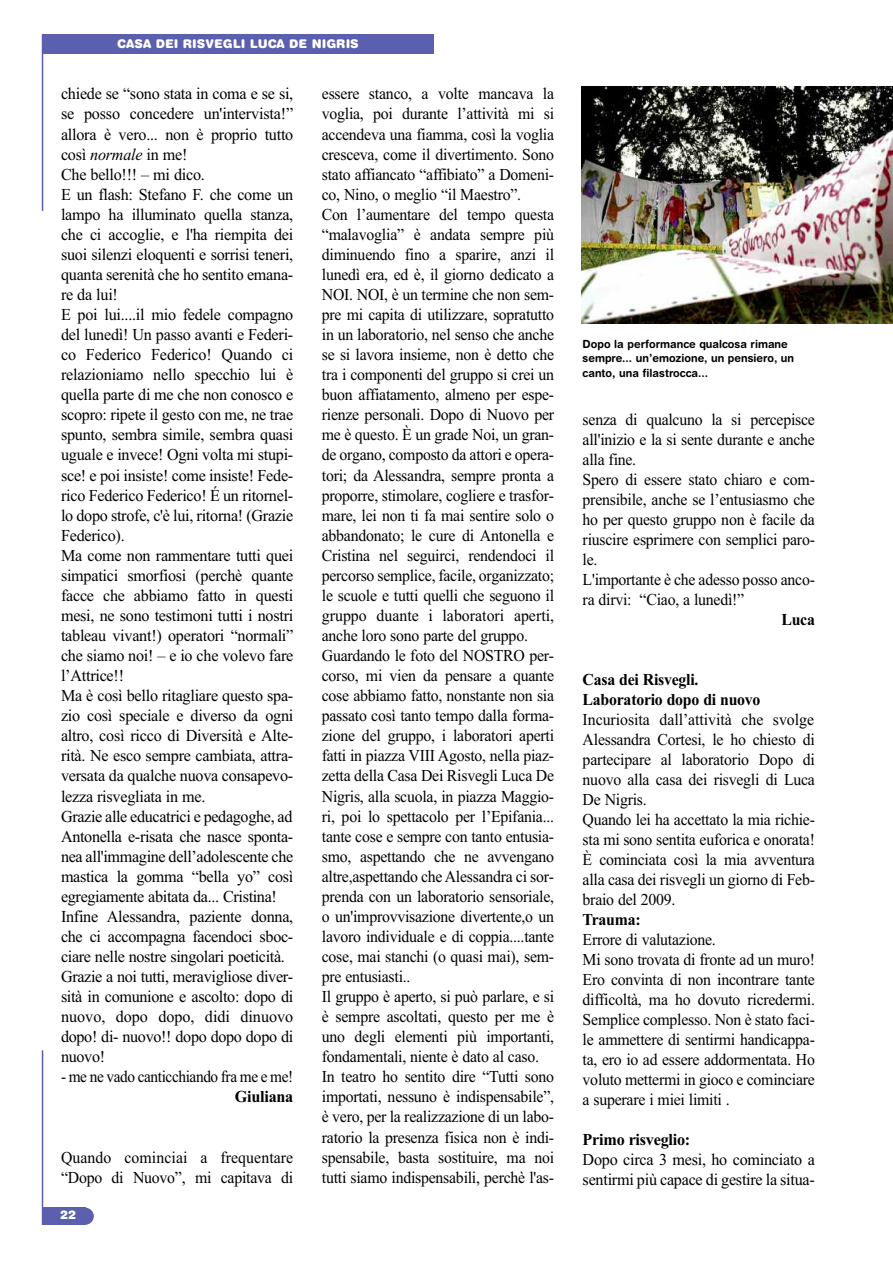
<style>
.page{position:relative;width:893px;height:1263px;background:#fff}
.page>*{position:absolute;margin:0;border:0;box-sizing:border-box;transform-origin:0 0}
.t1{font:16.65px/20.1px "Times New Roman";letter-spacing:-.015em;color:#000;scale:.95 1}
.t2{font:16.65px/20.1px "Times New Roman";letter-spacing:-.015em;color:#000}
.t3{font:16.65px/20.1px "Times New Roman";letter-spacing:.005em;color:#000;scale:.95 1}
.t4{font:700 16.65px/20px "Times New Roman";letter-spacing:-.015em;color:#000;scale:.95 1}
.t5{font:16.65px "Times New Roman";letter-spacing:-.015em;color:#000;scale:.92 1}
.t6{font:700 16.65px "Times New Roman";letter-spacing:-.015em;color:#000}
.t7{font:900 12px "Helvetica Rounded";color:#fff}
.t8{font:700 11.25px/14.2px "Helvetica Rounded";color:#000;scale:.96 1}
.s1{font-style:italic}
</style>
<div class="page">
<div style="left:43px;top:1208px;width:43px;height:17px;background:#5a60ad"></div>
<div style="left:43px;top:1208px;width:51px;height:17px;background:#5a60ad;border-radius:9px"></div>
<hr style="left:42px;top:34px;width:1px;height:177px;background:#5a60ad">
<hr style="left:42px;top:1050px;width:1px;height:175px;background:#5a60ad">
<div style="left:43px;top:34px;width:391px;height:20px;background:#5a60ad"></div>
<img style="left:581px;top:86px;width:312px;height:238px">
<p class="t7" style="left:117px;top:40px;width:243px">CASA DEI RISVEGLI LUCA DE NIGRIS</p>
<p class="t2" style="left:61px;top:84px;width:234px">chiede se “sono stata in coma e se si, se posso concedere un'intervista!” allora è vero... non è proprio tutto così <span class="s1">normale</span> in me!<br>Che bello!!! – mi dico.<br>E un flash: Stefano F. che come un lampo ha illuminato quella stanza, che ci accoglie, e l'ha riempita dei suoi silenzi eloquenti e sorrisi teneri, quanta serenità che ho sentito emana&shy;re da lui!<br>E poi lui....il mio fedele compagno del lunedì! Un passo avanti e Federi&shy;co Federico Federico! Quando ci relazioniamo nello specchio lui è quella parte di me che non conosco e scopro: ripete il gesto con me, ne trae spunto, sembra simile, sembra quasi uguale e invece! Ogni volta mi stupi&shy;sce! e poi insiste! come insiste! Fede&shy;rico Federico Federico! É un ritornel&shy;lo dopo strofe, c'è lui, ritorna! (Grazie Federico).<br>Ma come non rammentare tutti quei simpatici smorfiosi (perchè quante facce che abbiamo fatto in questi mesi, ne sono testimoni tutti i nostri tableau vivant!) operatori “normali” che siamo noi! – e io che volevo fare l’Attrice!!<br>Ma è così bello ritagliare questo spa&shy;zio così speciale e diverso da ogni altro, così ricco di Diversità e Alte&shy;rità. Ne esco sempre cambiata, attra&shy;versata da qualche nuova consapevo&shy;lezza risvegliata in me.<br>Grazie alle educatrici e pedagoghe, ad Antonella e-risata che nasce sponta&shy;nea all'immagine dell’adolescente che mastica la gomma “bella yo” così egregiamente abitata da... Cristina!<br>Infine Alessandra, paziente donna, che ci accompagna facendoci sboc&shy;ciare nelle nostre singolari poeticità.<br>Grazie a noi tutti, meravigliose diver&shy;sità in comunione e ascolto: dopo di nuovo, dopo dopo, didi dinuovo dopo! di- nuovo!! dopo dopo dopo di nuovo!</p>
<p class="t5" style="left:61px;top:1067px;width:254px">- me ne vado canticchiando fra me e me!</p>
<p class="t6" style="left:235px;top:1087px;width:60px">Giuliana</p>
<p class="t1" style="left:322px;top:84px;width:246px">essere stanco, a volte mancava la voglia, poi durante l’attività mi si accendeva una fiamma, così la voglia cresceva, come il divertimento. Sono stato affiancato “affibiato” a Domeni&shy;co, Nino, o meglio “il Maestro”.<br>Con l’aumentare del tempo questa “malavoglia” è andata sempre più diminuendo fino a sparire, anzi il lunedì era, ed è, il giorno dedicato a NOI. NOI, è un termine che non sem&shy;pre mi capita di utilizzare, sopratutto in un laboratorio, nel senso che anche se si lavora insieme, non è detto che tra i componenti del gruppo si crei un buon affiatamento, almeno per espe&shy;rienze personali. Dopo di Nuovo per me è questo. È un grade Noi, un gran&shy;de organo, composto da attori e opera&shy;tori; da Alessandra, sempre pronta a proporre, stimolare, cogliere e trasfor&shy;mare, lei non ti fa mai sentire solo o abbandonato; le cure di Antonella e Cristina nel seguirci, rendendoci il percorso semplice, facile, organizzato; le scuole e tutti quelli che seguono il gruppo duante i laboratori aperti, anche loro sono parte del gruppo.<br>Guardando le foto del NOSTRO per&shy;corso, mi vien da pensare a quante cose abbiamo fatto, nonstante non sia passato così tanto tempo dalla forma&shy;zione del gruppo, i laboratori aperti fatti in piazza VIII Agosto, nella piaz&shy;zetta della Casa Dei Risvegli Luca De Nigris, alla scuola, in piazza Maggio&shy;ri, poi lo spettacolo per l’Epifania... tante cose e sempre con tanto entusia&shy;smo, aspettando che ne avvengano altre,aspettando cheAlessandra ci sor&shy;prenda con un laboratorio sensoriale, o un'improvvisazione divertente,o un lavoro individuale e di coppia....tante cose, mai stanchi (o quasi mai), sem&shy;pre entusiasti..<br>Il gruppo è aperto, si può parlare, e si è sempre ascoltati, questo per me è uno degli elementi più importanti, fondamentali, niente è dato al caso.<br>In teatro ho sentito dire “Tutti sono importati, nessuno è indispensabile”, è vero, per la realizzazione di un labo&shy;ratorio la presenza fisica non è indi&shy;spensabile, basta sostituire, ma noi tutti siamo indispensabili, perchè l'as-</p>
<p class="t3" style="left:61px;top:1147px;width:246px">Quando cominciai a frequentare “Dopo di Nuovo”, mi capitava di</p>
<p class="t7" style="left:60px;top:1211px;width:18px">22</p>
<p class="t8" style="left:583px;top:338px;width:222px">Dopo la performance qualcosa rimane sempre... un’emozione, un pensiero, un canto, una filastrocca...</p>
<p class="t1" style="left:583px;top:410px;width:246px">senza di qualcuno la si percepisce all'inizio e la si sente durante e anche alla fine.<br>Spero di essere stato chiaro e com&shy;prensibile, anche se l’entusiasmo che ho per questo gruppo non è facile da riuscire esprimere con semplici paro&shy;le.<br>L'importante è che adesso posso anco&shy;ra dirvi: “Ciao, a lunedì!”</p>
<p class="t4" style="left:781px;top:609px;width:37px">Luca</p>
<p class="t4" style="left:583px;top:669px;width:189px">Casa dei Risvegli.<br>Laboratorio dopo di nuovo</p>
<p class="t1" style="left:583px;top:709px;width:246px">Incuriosita dall’attività che svolge<br>Alessandra Cortesi, le ho chiesto di partecipare al laboratorio Dopo di nuovo alla casa dei risvegli di Luca<br>De Nigris.<br>Quando lei ha accettato la mia richie&shy;sta mi sono sentita euforica e onorata!<br>È cominciata così la mia avventura alla casa dei risvegli un giorno di Feb&shy;braio del 2009.</p>
<p class="t4" style="left:583px;top:909px;width:63px">Trauma:</p>
<p class="t1" style="left:583px;top:929px;width:246px">Errore di valutazione.<br>Mi sono trovata di fronte ad un muro!<br>Ero convinta di non incontrare tante difficoltà, ma ho dovuto ricredermi.<br>Semplice complesso. Non è stato faci&shy;le ammettere di sentirmi handicappa&shy;ta, ero io ad essere addormentata. Ho voluto mettermi in gioco e cominciare a superare i miei limiti .</p>
<p class="t6" style="left:583px;top:1129px;width:109px">Primo risveglio:</p>
<p class="t2" style="left:583px;top:1149px;width:234px">Dopo circa 3 mesi, ho cominciato a sentirmi più capace di gestire la situa-</p>
</div>
